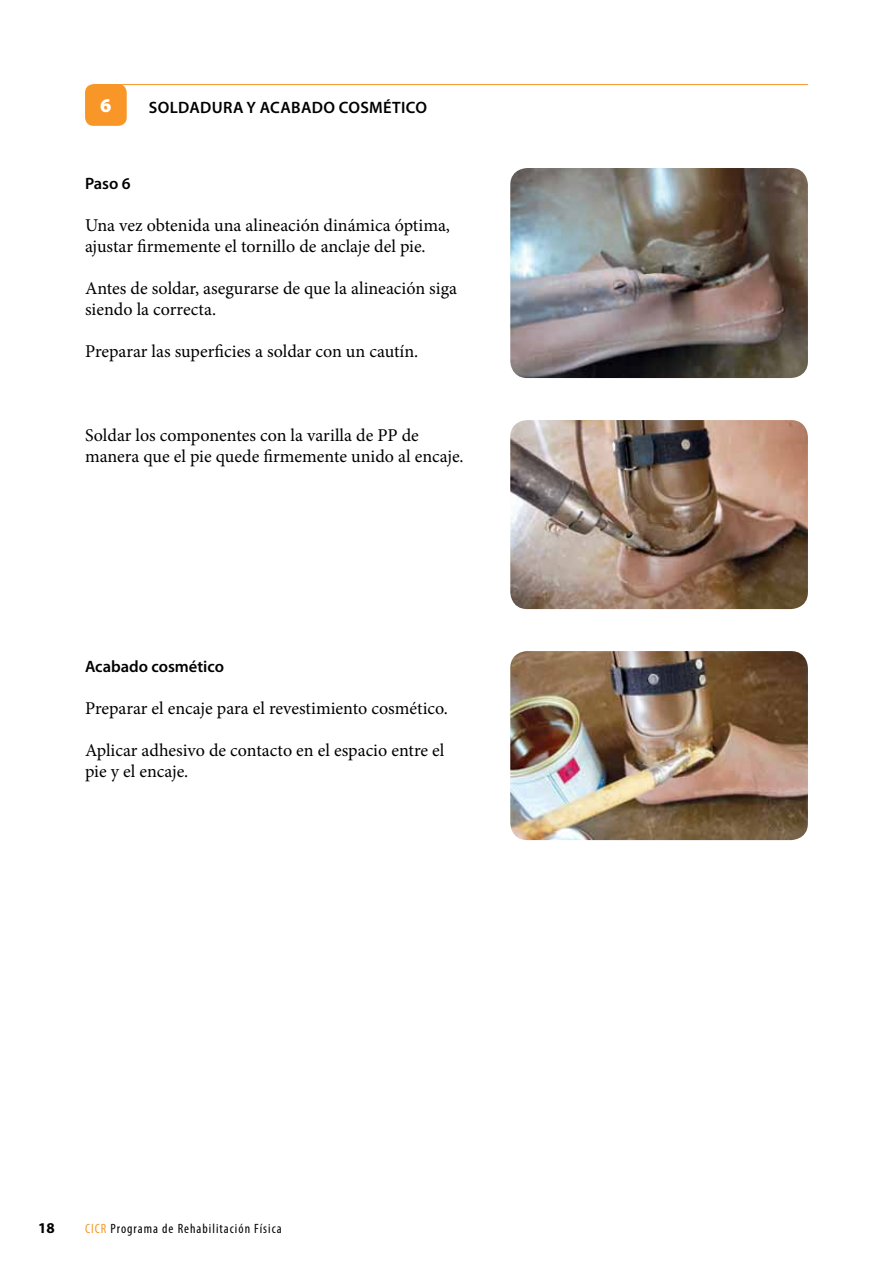
<style>
.page{position:relative;width:893px;height:1263px;background:#fff}
.page>*{position:absolute;margin:0;border:0;box-sizing:border-box;transform-origin:0 0}
.t1{font:900 19.65px "Myriad Pro";color:#fff}
.t2{font:18px/21px "Minion Pro";color:#000}
.t3{font:600 16.5px "Myriad Pro";letter-spacing:.02em;color:#000}
.t4{font:600 16.5px "Myriad Pro";color:#000}
.t5{font:700 15px "Myriad Pro";color:#000}
.t6{font:condensed 13.5px "Myriad Pro";letter-spacing:.075em;color:#000}
.s1{color:#f89728}
</style>
<div class="page">
<hr style="left:94px;top:84px;width:714px;height:1px;background:#f89728">
<img style="left:510px;top:420px;width:298px;height:189px">
<img style="left:510px;top:651px;width:298px;height:189px">
<img style="left:510px;top:168px;width:298px;height:210px">
<div style="left:85px;top:84px;width:42px;height:42px;background:#f89728;border-radius:9px"></div>
<p class="t1" style="left:100px;top:95px;width:13px">6</p>
<p class="t3" style="left:149px;top:96px;width:280px">SOLDADURA Y ACABADO COSMÉTICO</p>
<p class="t4" style="left:85px;top:173px;width:47px">Paso 6</p>
<p class="t2" style="left:85px;top:215px;width:366px">Una vez obtenida una alineación dinámica óptima, ajustar firmemente el tornillo de anclaje del pie.</p>
<p class="t2" style="left:85px;top:278px;width:373px">Antes de soldar, asegurarse de que la alineación siga siendo la correcta.</p>
<p class="t2" style="left:85px;top:341px;width:335px">Preparar las superficies a soldar con un cautín.</p>
<p class="t2" style="left:85px;top:425px;width:380px">Soldar los componentes con la varilla de PP de manera que el pie quede firmemente unido al encaje.</p>
<p class="t4" style="left:85px;top:656px;width:140px">Acabado cosmético</p>
<p class="t2" style="left:85px;top:698px;width:364px">Preparar el encaje para el revestimiento cosmético.</p>
<p class="t2" style="left:85px;top:740px;width:361px">Aplicar adhesivo de contacto en el espacio entre el pie y el encaje.</p>
<p class="t5" style="left:38px;top:1219px;width:18px">18</p>
<p class="t6" style="left:85px;top:1220px;width:198px"><span class="s1">CICR</span> Programa de Rehabilitación Física</p>
</div>
